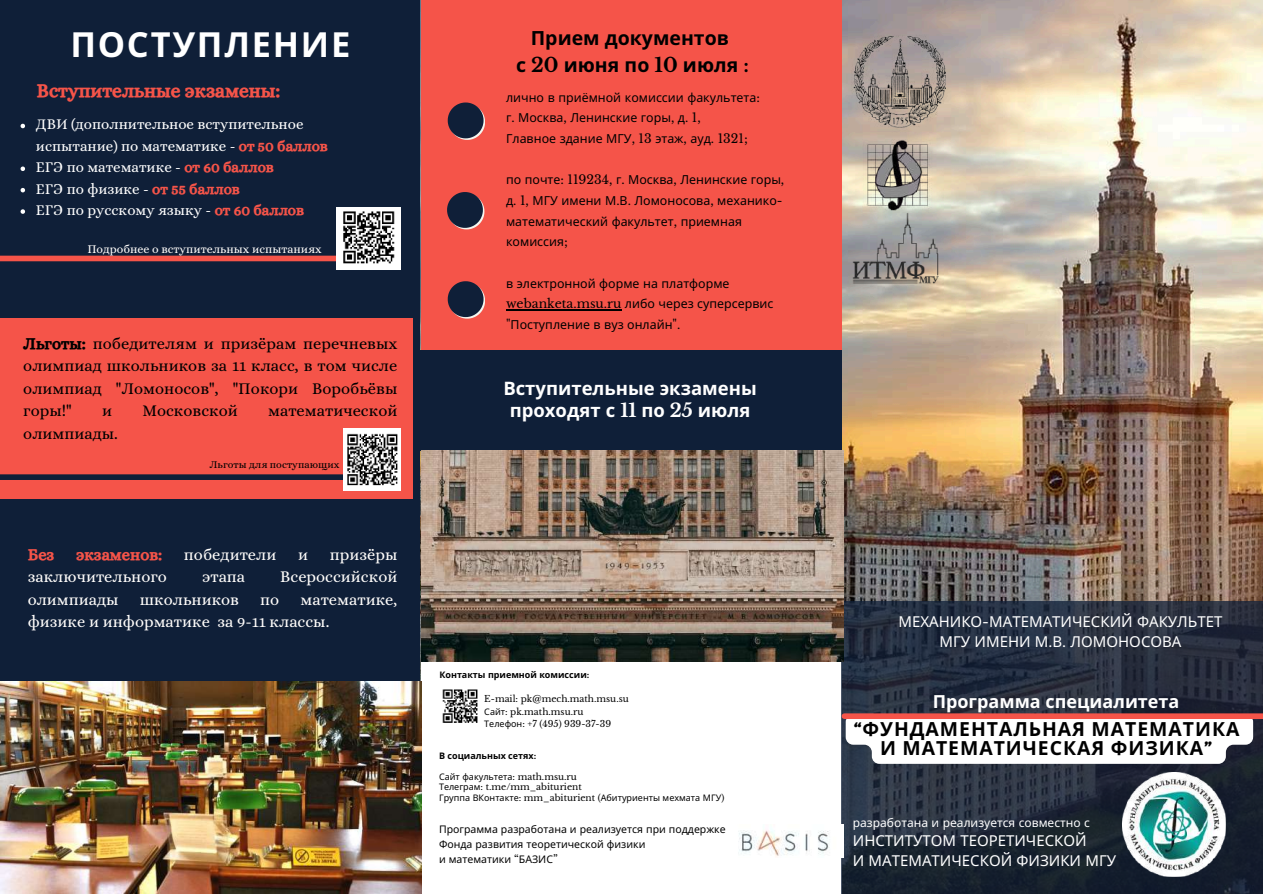
<style>
.page{position:relative;width:1263px;height:894px;background:#fff}
.page>*{position:absolute;margin:0;border:0;box-sizing:border-box;transform-origin:0 0}
.t1{font:700 34.5px "Noto Sans";letter-spacing:.05em;color:#fff}
.t2{font:700 19.5px/27px "Noto Sans";color:#000;text-align:center}
.t3{font:19.5px "CA Generated";color:#f55449}
.t4{font:700 19.35px/19.2px "Noto Sans";letter-spacing:.05em;color:#000;text-align:center}
.t5{font:700 18.45px/22.5px "Noto Sans";color:#fff;text-align:center}
.t6{font:700 18px "Noto Sans";color:#fff}
.t7{font:16.5px/22.5px "Alice";color:#000;text-align:justify}
.t8{font:16.5px/22.5px "Alice";color:#fffdfb}
.t9{font:16.5px "CA Generated";color:#f55449}
.t10{font:15px/21.3px "Alice";color:#fff}
.t11{font:15px/20px "Noto Sans";color:#fff}
.t12{font:12.45px/20.7px "Noto Sans";color:#000}
.t13{font:12px "Noto Sans";color:#fff}
.t14{font:12px "Alice";color:#fffdfb}
.t15{font:10.5px/14.9px "Noto Sans";color:#000}
.t16{font:10.5px "Alice";color:#000}
.t17{font:9px/12.8px "Libre Baskerville";color:#000}
.t18{font:9px "Noto Sans";color:#000}
.t19{font:700 9px "Noto Sans";color:#000}
.s1{font-family:"CA Generated";color:#f55449}
.s2{font-family:"CA Generated"}
.s3{font-family:"Libre Baskerville"}
.s4{font-family:"Noto Sans"}
.s5{font-family:"Montserrat"}
</style>
<div class="page">
<div style="left:0;top:0;width:421px;height:893px;background:#0f1f38"></div>
<img style="left:842px;top:0;width:421px;height:601px">
<div style="left:421px;top:0;width:421px;height:893px;background:#f55449"></div>
<div style="left:421px;top:429px;width:421px;height:464px;background:#fff"></div>
<svg style="left:842px;top:601px;width:421px;height:292px;background:#242c3b"></svg>
<img style="left:846px;top:29px;width:100px;height:104px">
<img style="left:1122px;top:772px;width:104px;height:104px">
<img style="left:848px;top:211px;width:95px;height:75px">
<div style="left:420px;top:350px;width:421px;height:100px;background:#0f1f38"></div>
<svg style="left:448px;top:102px;width:37px;height:38px"></svg>
<svg style="left:846px;top:718px;width:407px;height:45px"></svg>
<img style="left:442px;top:689px;width:36px;height:34px">
<div style="left:0;top:318px;width:413px;height:181px;background:#f55449"></div>
<div style="left:0;top:474px;width:376px;height:6px;background:#0f1f38"></div>
<img style="left:343px;top:428px;width:58px;height:62px">
<div style="left:0;top:255px;width:344px;height:6px;background:#f55449"></div>
<img style="left:336px;top:208px;width:64px;height:61px">
<svg style="left:21px;top:124px;width:4px;height:4px"></svg>
<svg style="left:21px;top:166px;width:4px;height:5px"></svg>
<svg style="left:21px;top:188px;width:4px;height:4px"></svg>
<svg style="left:21px;top:209px;width:4px;height:5px"></svg>
<img style="left:421px;top:450px;width:422px;height:211px">
<img style="left:738px;top:824px;width:105px;height:32px">
<div style="left:844px;top:713px;width:419px;height:5px;background:#f55449"></div>
<img style="left:0;top:681px;width:422px;height:212px">
<hr style="left:506px;top:309px;width:115px;height:1px;background:#000">
<img style="left:862px;top:140px;width:71px;height:71px">
<svg style="left:447px;top:192px;width:37px;height:37px"></svg>
<svg style="left:448px;top:281px;width:37px;height:37px"></svg>
<h1 class="t1" style="left:70px;top:20px;width:281px">ПОСТУПЛЕНИЕ</h1>
<h2 class="t3" style="left:37px;top:79px;width:245px">Вступительные экзамены:</h2>
<p class="t10" style="left:36px;top:114px;width:294px">ДВИ (дополнительное вступительное испытание) по математике - <span class="s1">от 50 баллов </span>ЕГЭ по математике - <span class="s1">от 60 баллов<br></span>ЕГЭ по физике - <span class="s1">от 55 баллов<br></span>ЕГЭ по русскому языку - <span class="s1">от 60 баллов</span></p>
<p class="t14" style="left:87px;top:242px;width:236px">Подробнее о вступительных испытаниях</p>
<h3 class="t7" style="left:23px;top:332px;width:376px"><span class="s2">Льготы:</span> победителям и призёрам перечневых олимпиад школьников за 11 класс, в том числе олимпиад "Ломоносов", "Покори Воробьёвы горы!"</h3>
<h3 class="t7" style="left:102px;top:399px;width:12px">и</h3>
<h3 class="t7" style="left:142px;top:399px;width:97px">Московской</h3>
<h3 class="t7" style="left:268px;top:399px;width:131px">математической</h3>
<h3 class="t7" style="left:23px;top:422px;width:96px">олимпиады.</h3>
<p class="t16" style="left:209px;top:458px;width:132px">Льготы для поступающих</p>
<h3 class="t9" style="left:28px;top:544px;width:28px">Без</h3>
<h3 class="t9" style="left:76px;top:544px;width:88px">экзаменов:</h3>
<h3 class="t8" style="left:184px;top:542px;width:94px">победители</h3>
<h3 class="t8" style="left:298px;top:542px;width:12px">и</h3>
<h3 class="t8" style="left:330px;top:542px;width:69px">призёры</h3>
<h3 class="t8" style="left:28px;top:565px;width:141px">заключительного</h3>
<h3 class="t8" style="left:202px;top:565px;width:45px">этапа</h3>
<h3 class="t8" style="left:280px;top:565px;width:119px">Всероссийской</h3>
<h3 class="t8" style="left:28px;top:587px;width:92px">олимпиады</h3>
<h3 class="t8" style="left:140px;top:587px;width:101px">школьников</h3>
<h3 class="t8" style="left:260px;top:587px;width:21px">по</h3>
<h3 class="t8" style="left:28px;top:587px;width:371px;text-indent:273px">математике, физике и информатике за 9-11 классы.</h3>
<h2 class="t2" style="left:516px;top:24px;width:234px">Прием документов<br>с <span class="s3">20</span> июня по <span class="s3">10</span> июля <span class="s3">:</span></h2>
<p class="t12" style="left:506px;top:86px;width:255px">лично в приёмной комиссии факультета<span class="s3">: </span>г<span class="s3">.</span> Москва<span class="s3">,</span> Ленинские горы<span class="s3">,</span> д<span class="s3">. 1,<br></span>Главное здание МГУ<span class="s3">, 13</span> этаж<span class="s3">,</span> ауд<span class="s3">. 1321;</span></p>
<p class="t12" style="left:506px;top:169px;width:280px">по почте<span class="s3">: 119234,</span> г<span class="s3">.</span> Москва<span class="s3">,</span> Ленинские горы<span class="s3">, </span>д<span class="s3">. 1,</span> МГУ имени М<span class="s3">.</span>В<span class="s3">.</span> Ломоносова<span class="s3">,</span> механико&shy;математический факультет<span class="s3">,</span> приемная комиссия<span class="s3">;</span></p>
<p class="t12" style="left:506px;top:272px;width:269px">в электронной форме на платформе <span class="s3">webanketa.msu.ru</span> либо через суперсервис <span class="s3">"</span>Поступление в вуз онлайн<span class="s3">".</span></p>
<h3 class="t5" style="left:503px;top:376px;width:255px">Вступительные экзамены проходят с <span class="s3">11</span> по <span class="s3">25</span> июля</h3>
<p class="t19" style="left:439px;top:668px;width:151px">Контакты приемной комиссии<span class="s3">:</span></p>
<p class="t17" style="left:484px;top:692px;width:146px">E-mail: pk@mech.math.msu.su<br><span class="s4">Сайт</span>: pk.math.msu.ru<br><span class="s4">Телефон</span>: +7 (495) 939-37-39</p>
<p class="t19" style="left:439px;top:748px;width:99px">В социальных сетях<span class="s3">:</span></p>
<p class="t18" style="left:439px;top:769px;width:139px">Сайт факультета<span class="s3">: math.msu.ru</span></p>
<p class="t17" style="left:439px;top:780px;width:144px"><span class="s4">Телеграм</span>: t.me/mm_abiturient</p>
<p class="t18" style="left:439px;top:790px;width:287px">Группа ВКонтакте<span class="s3">: mm_abiturient (</span>Абитуриенты мехмата МГУ<span class="s3">)</span></p>
<p class="t15" style="left:439px;top:821px;width:288px">Программа разработана и реализуется при поддержке<br>Фонда развития теоретической физики<br>и математики <span class="s3">“</span>БАЗИС<span class="s3">”</span></p>
<p class="t11" style="left:898px;top:610px;width:326px;text-align:center">МЕХАНИКО<span class="s3">-</span>МАТЕМАТИЧЕСКИЙ ФАКУЛЬТЕТ<br>МГУ ИМЕНИ М<span class="s3">.</span>В<span class="s3">.</span> ЛОМОНОСОВА</p>
<h3 class="t6" style="left:933px;top:689px;width:248px">Программа специалитета</h3>
<h3 class="t4" style="left:854px;top:719px;width:387px"><span class="s5">“</span>ФУНДАМЕНТАЛЬНАЯ МАТЕМАТИКА<br>И МАТЕМАТИЧЕСКАЯ ФИЗИКА<span class="s5">”</span></h3>
<p class="t13" style="left:853px;top:814px;width:239px">разработана и реализуется совместно с</p>
<p class="t11" style="left:853px;top:830px;width:265px">ИНСТИТУТОМ ТЕОРЕТИЧЕСКОЙ<br>И МАТЕМАТИЧЕСКОЙ ФИЗИКИ МГУ</p>
</div>
